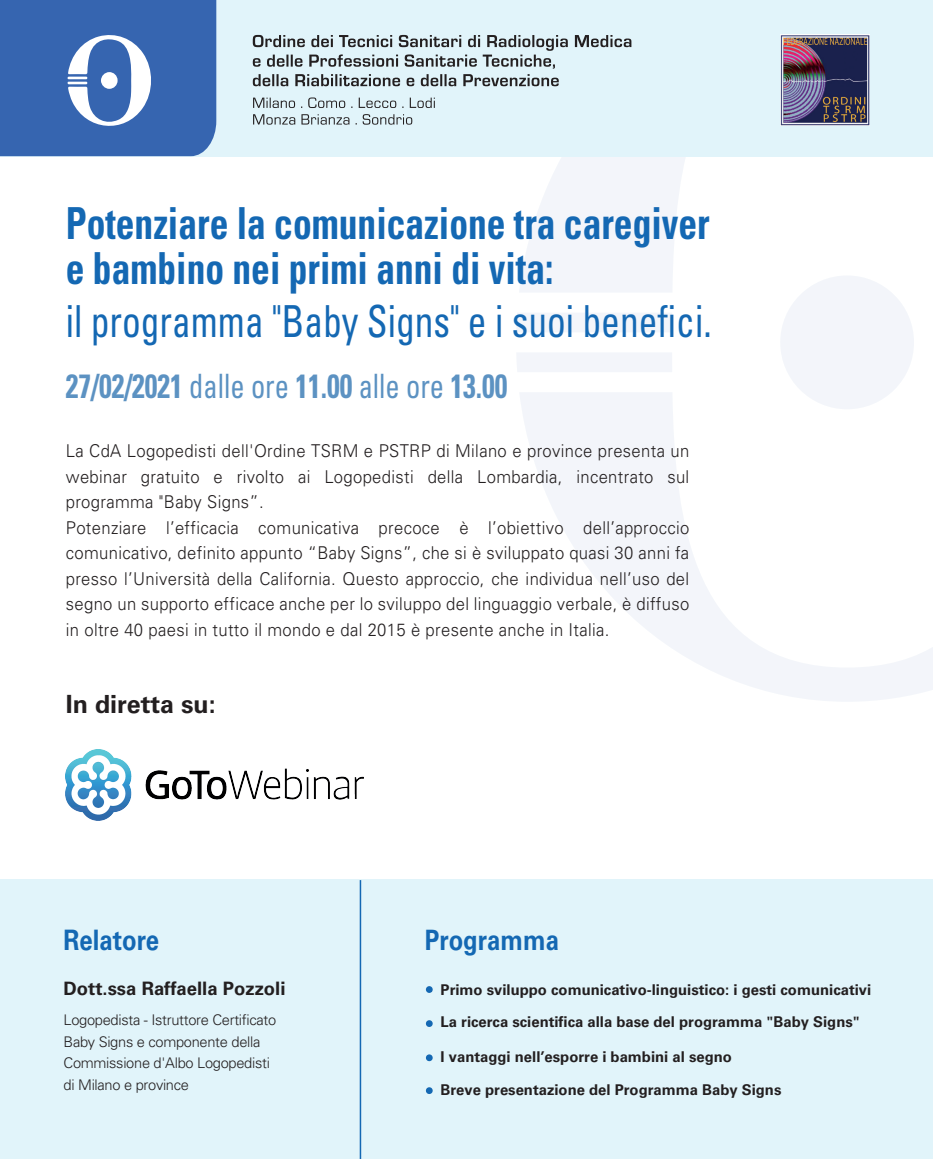
<style>
.page{position:relative;width:933px;height:1159px;background:#fff}
.page>*{position:absolute;margin:0;border:0;box-sizing:border-box;transform-origin:0 0}
.t1{font:44.1px/45px "Univers LT 67 Bd Cn";color:#1468b3;scale:.85 1}
.t2{font:44.1px "Univers LT 57 Cn";color:#1468b3;scale:.85 1}
.t3{font:33.6px "Univers LT 67 Bd Cn";color:#5c92c2;scale:.85 1}
.t4{font:28.2px "Univers LT 65 Bd";color:#1468b3;scale:.85 1}
.t5{font:25.05px "Univers LT 65 Bd";color:#231f20}
.t6{font:18.45px "Univers LT 65 Bd";color:#231f20}
.t7{font:17.7px/25.5px "Univers LT 45 Lt";letter-spacing:.02em;color:#231f20;scale:.94 1}
.t8{font:14.85px "Univers LT 65 Bd";color:#231f20}
.t9{font:14.7px/21.5px "Univers LT 45 Lt";letter-spacing:-.02em;color:#231f20}
.s1{font-family:"Univers LT 57 Cn"}
</style>
<div class="page">
<div style="left:0;top:880px;width:933px;height:278px;background:#e1f4fa"></div>
<svg style="left:519px;top:156px;width:414px;height:545px"></svg>
<div style="left:0;top:0;width:933px;height:156px;background:#e1f4fa"></div>
<svg style="left:253px;top:114px;width:159px;height:11px"></svg>
<svg style="left:253px;top:97px;width:182px;height:11px"></svg>
<svg style="left:253px;top:35px;width:378px;height:51px"></svg>
<img style="left:780px;top:35px;width:90px;height:91px">
<svg style="left:0;top:0;width:216px;height:156px;background:#4772b6"></svg>
<img style="left:66px;top:749px;width:297px;height:71px">
<hr style="left:360px;top:880px;width:1px;height:278px;background:#1468b3">
<div style="left:426px;top:986px;width:7px;height:6px;background:#1468b3;border-radius:50%"></div>
<svg style="left:425px;top:1020px;width:8px;height:7px"></svg>
<svg style="left:425px;top:1054px;width:8px;height:7px"></svg>
<svg style="left:425px;top:1087px;width:8px;height:7px"></svg>
<h1 class="t1" style="left:66px;top:201px;width:759px">Potenziare la comunicazione tra caregiver e bambino nei primi anni di vita:</h1>
<h1 class="t2" style="left:66px;top:293px;width:761px">il programma "Baby Signs" e i suoi benefici.</h1>
<h2 class="t3" style="left:66px;top:365px;width:521px">27/02/2021 <span class="s1">dalle ore</span> 11.00 <span class="s1">alle ore</span> 13.00</h2>
<p class="t7" style="left:66px;top:438px;width:665px">La CdA Logopedisti dell'Ordine TSRM e PSTRP di Milano e province presenta un webinar gratuito e rivolto ai Logopedisti della Lombardia, incentrato sul programma "Baby Signs”.<br>Potenziare l’efficacia comunicativa precoce è l’obiettivo dell’approccio comunicativo, definito appunto “Baby Signs”, che si è sviluppato quasi 30 anni fa presso l’Università della California. Questo approccio, che individua nell’uso del segno un supporto efficace anche per lo sviluppo del linguaggio verbale, è diffuso in oltre 40 paesi in tutto il mondo e dal 2015 è presente anche in Italia.</p>
<h3 class="t5" style="left:66px;top:689px;width:151px">In diretta su:</h3>
<h3 class="t4" style="left:64px;top:923px;width:114px">Relatore</h3>
<h3 class="t4" style="left:425px;top:923px;width:159px">Programma</h3>
<p class="t6" style="left:64px;top:977px;width:223px">Dott.ssa Raffaella Pozzoli</p>
<p class="t9" style="left:64px;top:1009px;width:214px">Logopedista - Istruttore Certificato<br>Baby Signs e componente della<br>Commissione d'Albo Logopedisti di Milano e province</p>
<p class="t8" style="left:427px;top:980px;width:445px">- Primo sviluppo comunicativo-linguistico: i gesti comunicativi</p>
<p class="t8" style="left:427px;top:1013px;width:434px">- La ricerca scientifica alla base del programma "Baby Signs"</p>
<p class="t8" style="left:427px;top:1048px;width:306px">- I vantaggi nell’esporre i bambini al segno</p>
<p class="t8" style="left:427px;top:1081px;width:355px">- Breve presentazione del Programma Baby Signs</p>
</div>
